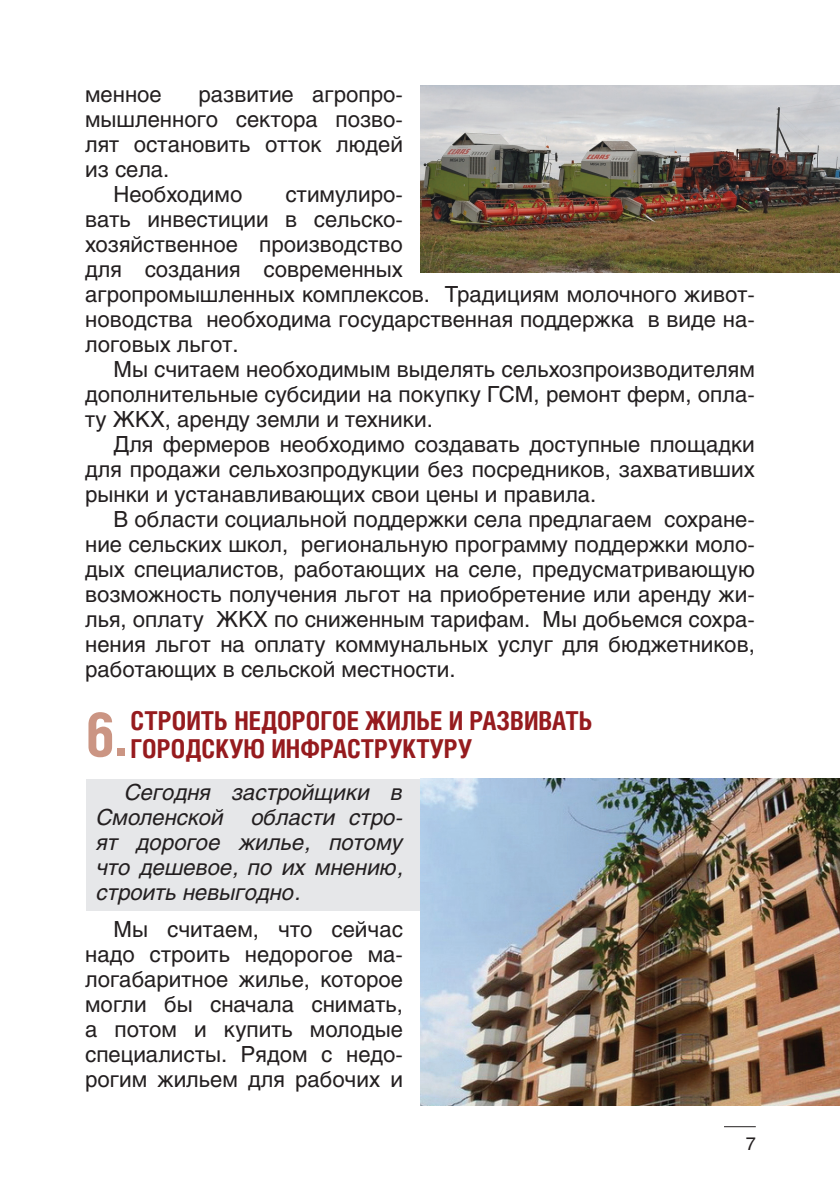
<style>
.page{position:relative;width:840px;height:1191px;background:#fff}
.page>*{position:absolute;margin:0;border:0;box-sizing:border-box;transform-origin:0 0}
.t1{font:700 61px "Helios Cond C";color:#cb9583}
.t2{font:700 26px/28px "Helios Cond C";color:#961b1e}
.t3{font:22px/25px "Helios C";color:#231f20;text-align:justify}
.t4{font:italic 22px/25px "Helios C";color:#231f20;text-align:justify}
.t5{font:18px "Helios C";color:#231f20}
</style>
<div class="page">
<hr style="left:723px;top:1126px;width:32px;height:1px;background:#231f20">
<div style="left:86px;top:779px;width:669px;height:131px;background:#e6e7e9"></div>
<img style="left:420px;top:85px;width:419px;height:187px">
<img style="left:420px;top:779px;width:419px;height:327px">
<p class="t3" style="left:85px;top:82px;width:78px">менное</p>
<p class="t3" style="left:198px;top:82px;width:206px">развитие агропро-</p>
<p class="t3" style="left:85px;top:107px;width:319px">мышленного сектора позво-</p>
<p class="t3" style="left:85px;top:132px;width:319px">лят остановить отток людей</p>
<p class="t3" style="left:85px;top:157px;width:86px">из села.</p>
<p class="t3" style="left:113px;top:182px;width:130px">Необходимо</p>
<p class="t3" style="left:85px;top:182px;width:670px;text-align:left;text-indent:200px">стимулиро-<br>вать инвестиции в сельско-<br>хозяйственное производство<br>для создания современных<br>агропромышленных комплексов. Традициям молочного живот&shy;новодства необходима государственная поддержка в виде на&shy;логовых льгот.</p>
<p class="t3" style="left:85px;top:357px;width:670px;text-indent:28px">Мы считаем необходимым выделять сельхозпроизводителям дополнительные субсидии на покупку ГСМ, ремонт ферм, опла&shy;ту ЖКХ, аренду земли и техники.</p>
<p class="t3" style="left:85px;top:432px;width:670px;text-indent:28px">Для фермеров необходимо создавать доступные площадки для продажи сельхозпродукции без посредников, захвативших рынки и устанавливающих свои цены и правила.</p>
<p class="t3" style="left:85px;top:507px;width:670px;text-indent:28px">В области социальной поддержки села предлагаем сохране&shy;ние сельских школ, региональную программу поддержки моло&shy;дых специалистов, работающих на селе, предусматривающую возможность получения льгот на приобретение или аренду жи&shy;лья, оплату ЖКХ по сниженным тарифам. Мы добьемся сохра&shy;нения льгот на оплату коммунальных услуг для бюджетников, работающих в сельской местности.</p>
<p class="t2" style="left:130px;top:706px;width:463px">СТРОИТЬ НЕДОРОГОЕ ЖИЛЬЕ И РАЗВИВАТЬ<br>ГОРОДСКУЮ ИНФРАСТРУКТУРУ</p>
<p class="t4" style="left:96px;top:780px;width:308px;text-indent:28px">Сегодня застройщики в Смоленской области стро&shy;ят дорогое жилье, потому что дешевое, по их мнению, строить невыгодно.</p>
<p class="t3" style="left:85px;top:916px;width:319px;text-indent:28px">Мы считаем, что сейчас надо строить недорогое ма&shy;логабаритное жилье, которое могли бы сначала снимать, а потом и купить молодые специалисты. Рядом с недо&shy;рогим жильем для рабочих и</p>
<h1 class="t1" style="left:85px;top:698px;width:42px">6.</h1>
<p class="t5" style="left:745px;top:1132px;width:12px">7</p>
</div>
